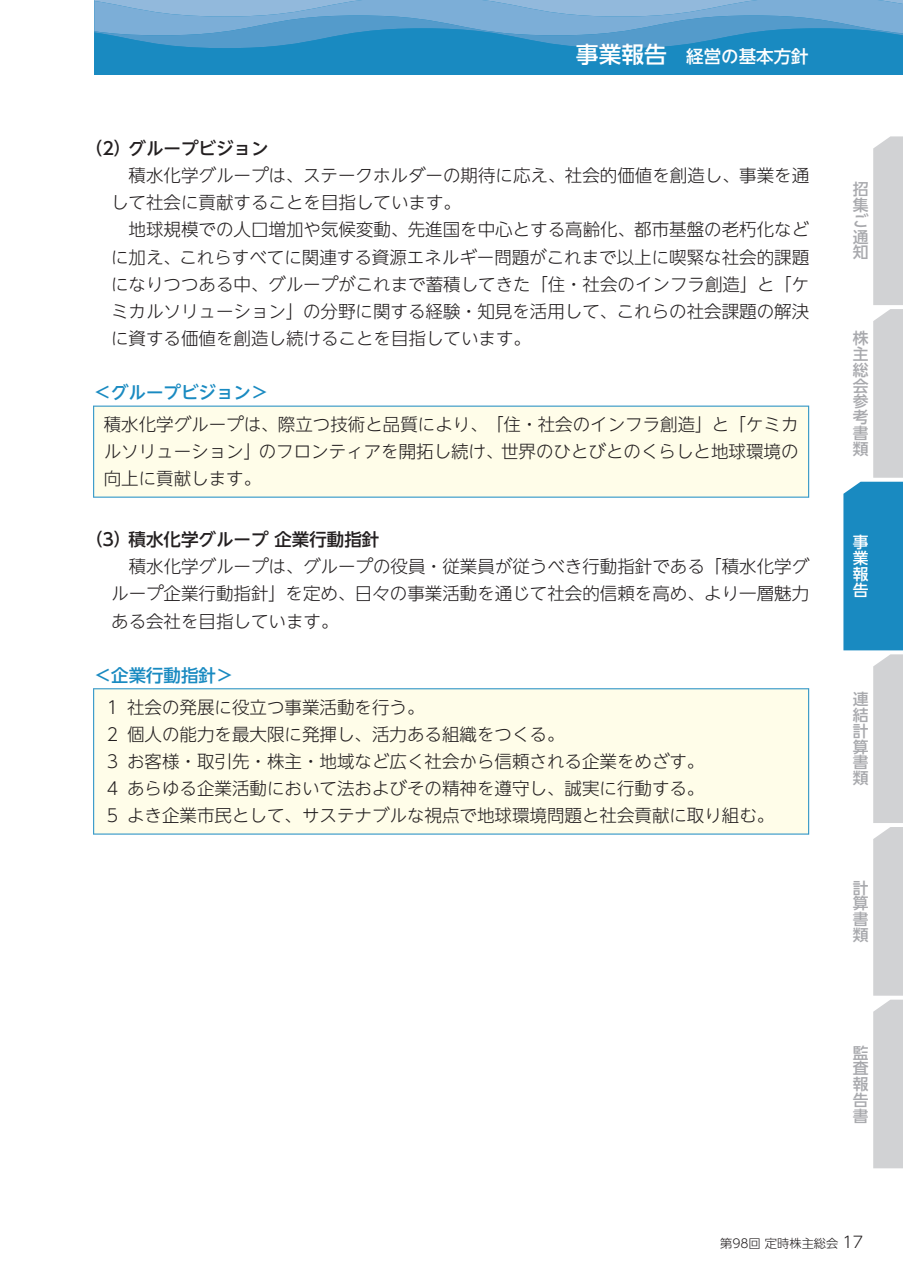
<style>
.page{position:relative;width:903px;height:1275px;background:#fff}
.page>*{position:absolute;margin:0;border:0;box-sizing:border-box;transform-origin:0 0}
.t1{font:300 17.5px/27.1px "UD Shin Go NT Pr 6";color:#231f20}
.t2{font:500 17.5px "UD Shin Go NT Pr 6";color:#231f20}
.t3{font:500 17.5px "UD Shin Go NT Pr 6";color:#198ac1}
.t4{font:500 17.5px "UD Shin Go NT Pr 6";color:#fff}
.t5{font:500 15.75px/15.8px "UD Shin Go NT Pr 6";color:#a8a9ad;text-align:justify}
.t6{font:500 15.75px/15.8px "UD Shin Go NT Pr 6";color:#fff;text-align:justify}
.t7{font:300 15.75px "UD Shin Go NT Pr 6";color:#231f20}
.t8{font:300 12.25px "UD Shin Go NT Pr 6";color:#231f20}
.s1{font-size:22.75px}
</style>
<div class="page">
<svg style="left:94px;top:0;width:809px;height:74px;background:#469aca"></svg>
<svg style="left:843px;top:136px;width:60px;height:1032px"></svg>
<div style="left:94px;top:407px;width:714px;height:90px;background:#fffde9"></div>
<hr style="left:93px;top:406px;width:716px;height:1px;background:#198ac1">
<hr style="left:808px;top:406px;width:1px;height:92px;background:#198ac1">
<hr style="left:93px;top:497px;width:716px;height:1px;background:#198ac1">
<hr style="left:93px;top:406px;width:1px;height:92px;background:#198ac1">
<div style="left:94px;top:689px;width:714px;height:145px;background:#fffde9"></div>
<hr style="left:93px;top:688px;width:716px;height:1px;background:#198ac1">
<hr style="left:808px;top:688px;width:1px;height:146px;background:#198ac1">
<hr style="left:93px;top:834px;width:716px;height:1px;background:#198ac1">
<hr style="left:93px;top:688px;width:1px;height:146px;background:#198ac1">
<p class="t4" style="left:576px;top:42px;width:234px"><span class="s1">事業報告</span> 経営の基本方針</p>
<p class="t2" style="left:94px;top:135px;width:176px">(2) グループビジョン</p>
<p class="t1" style="left:111px;top:161px;width:700px">　積水化学グループは、ステークホルダーの期待に応え、社会的価値を創造し、事業を通して社会に貢献することを目指しています。<br>　地球規模での人口増加や気候変動、先進国を中心とする高齢化、都市基盤の老朽化などに加え、これらすべてに関連する資源エネルギー問題がこれまで以上に喫緊な社会的課題になりつつある中、グループがこれまで蓄積してきた「住・社会のインフラ創造」と「ケミカルソリューション」の分野に関する経験・知見を活用して、これらの社会課題の解決に資する価値を創造し続けることを目指しています。</p>
<p class="t3" style="left:94px;top:378px;width:176px">＜グループビジョン＞</p>
<p class="t1" style="left:104px;top:410px;width:696px;text-align:justify">積水化学グループは、際立つ技術と品質により、「住・社会のインフラ創造」と「ケミカルソリューション」のフロンティアを開拓し続け、世界のひとびとのくらしと地球環境の向上に貢献します。</p>
<p class="t2" style="left:94px;top:525px;width:287px">(3) 積水化学グループ 企業行動指針</p>
<p class="t1" style="left:111px;top:552px;width:699px;text-align:justify">　積水化学グループは、グループの役員・従業員が従うべき行動指針である「積水化学グループ企業行動指針」を定め、日々の事業活動を通じて社会的信頼を高め、より一層魅力ある会社を目指しています。</p>
<p class="t3" style="left:94px;top:661px;width:141px">＜企業行動指針＞</p>
<p class="t1" style="left:104px;top:693px;width:672px">１ 社会の発展に役立つ事業活動を行う。<br>２ 個人の能力を最大限に発揮し、活力ある組織をつくる。<br>３ お客様・取引先・株主・地域など広く社会から信頼される企業をめざす。<br>４ あらゆる企業活動において法およびその精神を遵守し、誠実に行動する。<br>５ よき企業市民として、サステナブルな視点で地球環境問題と社会貢献に取り組む。</p>
<p class="t5" style="left:853px;top:181px;width:17px">招集ご通知</p>
<p class="t5" style="left:853px;top:330px;width:17px">株主総会参考書類</p>
<p class="t6" style="left:853px;top:534px;width:17px">事業報告</p>
<p class="t5" style="left:853px;top:691px;width:17px">連結計算書類</p>
<p class="t5" style="left:853px;top:879px;width:17px">計算書類</p>
<p class="t5" style="left:853px;top:1044px;width:17px">監査報告書</p>
<p class="t7" style="left:842px;top:1229px;width:22px">17</p>
<p class="t8" style="left:720px;top:1233px;width:120px">第98回 定時株主総会</p>
</div>
